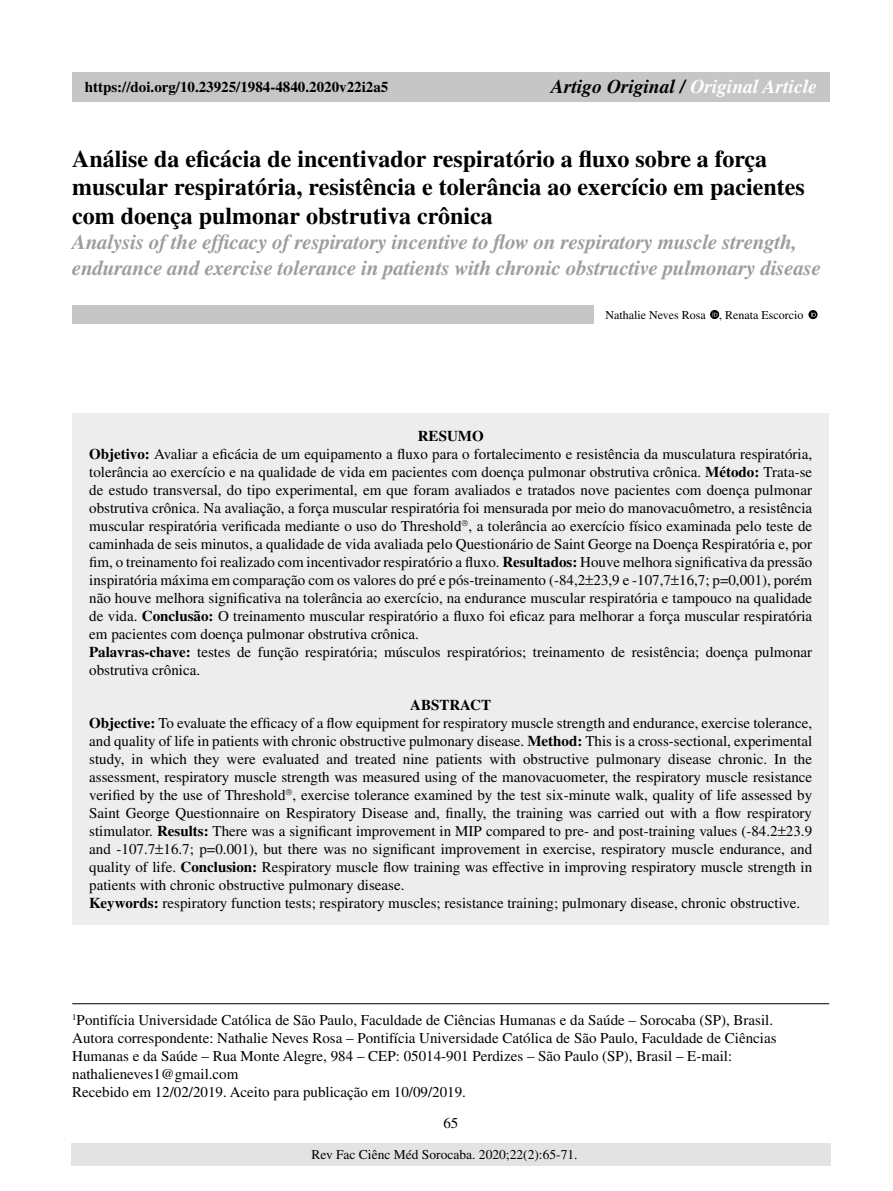
<style>
.page{position:relative;width:893px;height:1191px;background:#fff}
.page>*{position:absolute;margin:0;border:0;box-sizing:border-box;transform-origin:0 0}
.t1{font:700 24px/28.8px "Times LT Std";color:#000}
.t2{font:italic 700 21px/25.2px "Times LT Std";letter-spacing:-.01em;color:#9d9d9c}
.t3{font:italic 700 19.5px "Times LT Std";color:#000}
.t4{font:15px/18px "Times LT Std";color:#000}
.t5{font:700 15px "Times LT Std";color:#000}
.t6{font:13.5px "Times LT Std";color:#000}
.t7{font:12px "Times LT Std";color:#000}
.s1{color:#fff}
.s2{font-weight:700}
</style>
<div class="page">
<div style="left:71px;top:1143px;width:760px;height:23px;background:#e3e3e3"></div>
<div style="left:72px;top:72px;width:757px;height:30px;background:#c6c6c6"></div>
<div style="left:72px;top:305px;width:522px;height:19px;background:#c6c6c6"></div>
<svg style="left:710px;top:310px;width:9px;height:9px"></svg>
<svg style="left:712px;top:311px;width:5px;height:5px"></svg>
<svg style="left:808px;top:310px;width:9px;height:9px"></svg>
<svg style="left:811px;top:312px;width:5px;height:5px"></svg>
<div style="left:72px;top:414px;width:757px;height:511px;background:#ededed"></div>
<hr style="left:72px;top:1003px;width:757px;height:1px;background:#000">
<p class="t5" style="left:85px;top:78px;width:305px">https://doi.org/10.23925/1984-4840.2020v22i2a5</p>
<h3 class="t3" style="left:551px;top:75px;width:267px">Artigo Original / <span class="s1">Original Article</span></h3>
<h1 class="t1" style="left:72px;top:144px;width:734px">Análise da eficácia de incentivador respiratório a fluxo sobre a força muscular respiratória, resistência e tolerância ao exercício em pacientes com doença pulmonar obstrutiva crônica</h1>
<h2 class="t2" style="left:72px;top:229px;width:750px">Analysis of the efficacy of respiratory incentive to flow on respiratory muscle strength, endurance and exercise tolerance in patients with chronic obstructive pulmonary disease</h2>
<p class="t7" style="left:606px;top:308px;width:199px">Nathalie Neves Rosa , Renata Escorcio</p>
<p class="t4" style="left:89px;top:427px;width:724px;text-indent:329px"><span class="s2">RESUMO<br>Objetivo:</span> Avaliar a eficácia de um equipamento a fluxo para o fortalecimento e resistência da musculatura respiratória, tolerância ao exercício e na qualidade de vida em pacientes com doença pulmonar obstrutiva crônica. <span class="s2">Método:</span> Trata-se de estudo transversal, do tipo experimental, em que foram avaliados e tratados nove pacientes com doença pulmonar obstrutiva crônica. Na avaliação, a força muscular respiratória foi mensurada por meio do manovacuômetro, a resistência muscular respiratória verificada mediante o uso do Threshold , a tolerância ao exercício físico examinada pelo teste de caminhada de seis minutos, a qualidade de vida avaliada pelo Questionário de Saint George na Doença Respiratória e, por fim, o treinamento foi realizado com incentivador respiratório a fluxo. <span class="s2">Resultados:</span> Houve melhora significativa da pressão inspiratória máxima em comparação com os valores do pré e pós-treinamento (-84,2 23,9 e -107,7 16,7; p=0,001), porém não houve melhora significativa na tolerância ao exercício, na endurance muscular respiratória e tampouco na qualidade de vida. <span class="s2">Conclusão:</span> O treinamento muscular respiratório a fluxo foi eficaz para melhorar a força muscular respiratória em pacientes com doença pulmonar obstrutiva crônica.<br><span class="s2">Palavras-chave:</span> testes de função respiratória; músculos respiratórios; treinamento de resistência; doença pulmonar obstrutiva crônica.</p>
<p class="t4" style="left:89px;top:696px;width:724px;text-indent:321px"><span class="s2">ABSTRACT<br>Objective:</span> To evaluate the efficacy of a flow equipment for respiratory muscle strength and endurance, exercise tolerance, and quality of life in patients with chronic obstructive pulmonary disease. <span class="s2">Method:</span> This is a cross-sectional, experimental study, in which they were evaluated and treated nine patients with obstructive pulmonary disease chronic. In the assessment, respiratory muscle strength was measured using of the manovacuometer, the respiratory muscle resistance verified by the use of Threshold , exercise tolerance examined by the test six-minute walk, quality of life assessed by Saint George Questionnaire on Respiratory Disease and, finally, the training was carried out with a flow respiratory stimulator. <span class="s2">Results:</span> There was a significant improvement in MIP compared to pre- and post-training values (-84.2 23.9 and -107.7 16.7; p=0.001), but there was no significant improvement in exercise, respiratory muscle endurance, and quality of life. <span class="s2">Conclusion:</span> Respiratory muscle flow training was effective in improving respiratory muscle strength in patients with chronic obstructive pulmonary disease.<br><span class="s2">Keywords:</span> respiratory function tests; respiratory muscles; resistance training; pulmonary disease, chronic obstructive.</p>
<p class="t4" style="left:72px;top:1011px;width:706px"><sup>1</sup>Pontifícia Universidade Católica de São Paulo, Faculdade de Ciências Humanas e da Saúde – Sorocaba (SP), Brasil.<br>Autora correspondente: Nathalie Neves Rosa – Pontifícia Universidade Católica de São Paulo, Faculdade de Ciências Humanas e da Saúde – Rua Monte Alegre, 984 – CEP: 05014-901 Perdizes – São Paulo (SP), Brasil – E-mail: nathalieneves1@gmail.com<br>Recebido em 12/02/2019. Aceito para publicação em 10/09/2019.</p>
<p class="t4" style="left:443px;top:1114px;width:16px">65</p>
<p class="t6" style="left:311px;top:1147px;width:268px">Rev Fac Ciênc Méd Sorocaba. 2020;22(2):65-71.</p>
</div>
